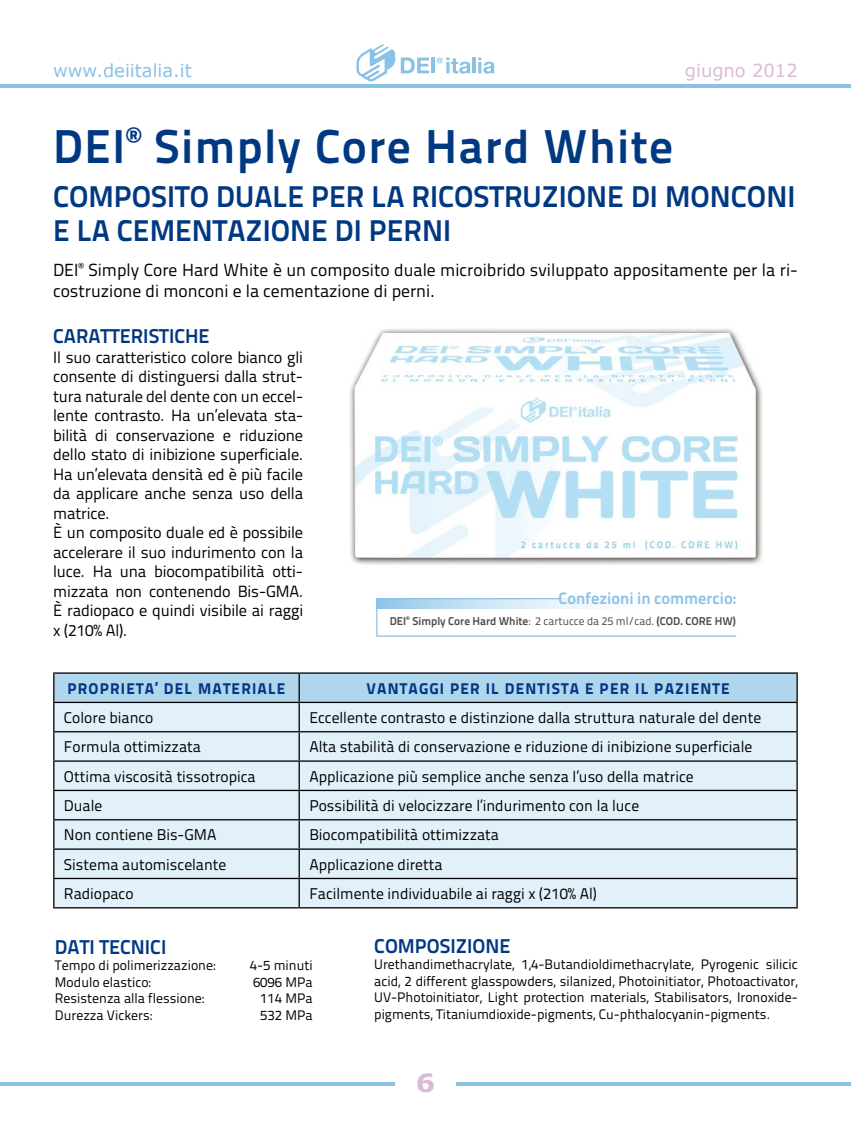
<style>
.page{position:relative;width:851px;height:1134px;background:#fff}
.page>*{position:absolute;margin:0;border:0;box-sizing:border-box;transform-origin:0 0}
.t1{font:700 47.5px "Titillium Text 22 L";letter-spacing:.03em;color:#003882}
.t2{font:700 30px/33.8px "Titillium Text 22 L";color:#003882}
.t3{font:700 25px "Verdana";color:#dcb9d5;scale:1.1 1}
.t4{font:700 20px "Titillium Text 22 L";color:#003882}
.t5{font:17.88px "Verdana";color:#8ac2e6}
.t6{font:17.88px "Verdana";color:#dcb9d5}
.t7{font:17.5px/21px "Titillium Text 22 L";color:#000}
.t8{font:700 16.5px "Titillium Text 22 L";color:#8ac2e6}
.t9{font:16.25px/19.5px "Titillium Text 22 L";letter-spacing:-.01em;color:#000}
.t10{font:15.5px "Titillium Text 22 L";color:#000}
.t11{font:800 15.5px "Titillium Text 22 L";letter-spacing:.075em;color:#003882}
.t12{font:13.75px/16.5px "Titillium Text 22 L";color:#000;text-align:justify}
.t13{font:700 11.38px "Titillium Text 22 L";color:#4b4b4d}
.s1{font-weight:400}
</style>
<div class="page">
<hr style="left:0;top:84px;width:850px;height:4px;background:#8ac2e6">
<hr style="left:0;top:1082px;width:850px;height:3px;background:#8ac2e6">
<svg style="left:356px;top:44px;width:39px;height:38px"></svg>
<svg style="left:401px;top:58px;width:28px;height:15px"></svg>
<hr style="left:431px;top:58px;width:4px;height:15px;background:#8ac2e6">
<svg style="left:436px;top:58px;width:34px;height:16px"></svg>
<hr style="left:472px;top:58px;width:3px;height:15px;background:#8ac2e6">
<svg style="left:478px;top:58px;width:16px;height:16px"></svg>
<div style="left:395px;top:1058px;width:60px;height:49px;background:#fff"></div>
<svg style="left:376px;top:598px;width:361px;height:39px"></svg>
<hr style="left:53px;top:672px;width:246px;height:2px;background:#000">
<hr style="left:299px;top:672px;width:498px;height:2px;background:#000">
<svg style="left:53px;top:673px;width:744px;height:234px;background:#d1e1ec"></svg>
<hr style="left:53px;top:907px;width:246px;height:1px;background:#000">
<hr style="left:299px;top:907px;width:498px;height:1px;background:#000">
<img style="left:350px;top:328px;width:413px;height:237px">
<p class="t5" style="left:53px;top:59px;width:140px">www.deiitalia.it</p>
<p class="t6" style="left:685px;top:59px;width:114px">giugno 2012</p>
<h1 class="t1" style="left:53px;top:110px;width:621px">DEI<sup>®</sup> Simply Core Hard White</h1>
<h2 class="t2" style="left:53px;top:178px;width:743px">COMPOSITO DUALE PER LA RICOSTRUZIONE DI MONCONI<br>E LA CEMENTAZIONE DI PERNI</h2>
<p class="t7" style="left:53px;top:258px;width:746px">DEI<sup>®</sup> Simply Core Hard White è un composito duale microibrido sviluppato appositamente per la ri&shy;costruzione di monconi e la cementazione di perni.</p>
<p class="t4" style="left:53px;top:321px;width:23px">Caratteristiche</p>
<p class="t9" style="left:53px;top:346px;width:251px">Il suo caratteristico colore bianco gli consente di distinguersi dalla strut&shy;tura naturale del dente con un eccel&shy;lente contrasto. Ha un’elevata sta&shy;bilità di conservazione e riduzione dello stato di inibizione superficiale.<br>Ha un’elevata densità ed è più facile da applicare anche senza uso della matrice.<br>è un composito duale ed è possibile accelerare il suo indurimento con la luce. Ha una biocompatibilità otti&shy;mizzata non contenendo Bis-GMA. è radiopaco e quindi visibile ai raggi x (210% Al).</p>
<p class="t8" style="left:558px;top:586px;width:179px">Confezioni in commercio:</p>
<p class="t13" style="left:389px;top:612px;width:347px">DEI<sup>®</sup> Simply Core Hard White<span class="s1">: 2 cartucce da 25 ml/cad.</span> (cod. CORE HW)</p>
<p class="t11" style="left:68px;top:676px;width:219px">PROPRIETA’ DEL MATERIALE</p>
<p class="t11" style="left:366px;top:676px;width:364px">VANTAGGI PER IL DENTISTA E PER IL PAZIENTE</p>
<p class="t10" style="left:64px;top:706px;width:91px">Colore bianco</p>
<p class="t10" style="left:309px;top:706px;width:453px">Eccellente contrasto e distinzione dalla struttura naturale del dente</p>
<p class="t10" style="left:64px;top:735px;width:138px">Formula ottimizzata</p>
<p class="t10" style="left:309px;top:735px;width:444px">Alta stabilità di conservazione e riduzione di inibizione superficiale</p>
<p class="t10" style="left:64px;top:765px;width:193px">Ottima viscosità tissotropica</p>
<p class="t10" style="left:309px;top:765px;width:386px">Applicazione più semplice anche senza l’uso della matrice</p>
<p class="t10" style="left:64px;top:794px;width:40px">Duale</p>
<p class="t10" style="left:309px;top:794px;width:331px">Possibilità di velocizzare l’indurimento con la luce</p>
<p class="t10" style="left:64px;top:823px;width:154px">Non contiene Bis-GMA</p>
<p class="t10" style="left:309px;top:823px;width:191px">Biocompatibilità ottimizzata</p>
<p class="t10" style="left:64px;top:853px;width:164px">Sistema automiscelante</p>
<p class="t10" style="left:309px;top:853px;width:135px">Applicazione diretta</p>
<p class="t10" style="left:64px;top:882px;width:71px">Radiopaco</p>
<p class="t10" style="left:309px;top:882px;width:289px">Facilmente individuabile ai raggi x (210% Al)</p>
<p class="t4" style="left:374px;top:930px;width:138px">COMPOSIZIONE</p>
<p class="t12" style="left:374px;top:955px;width:425px">Urethandimethacrylate, 1,4-Butandioldimethacrylate, Pyrogenic silicic acid, 2 different glasspowders, silanized, Photoinitiator, Photoactivator, UV-Photoinitiator, Light protection materials, Stabilisators, Ironoxide&shy;pigments, Titaniumdioxide-pigments, Cu-phthalocyanin-pigments.</p>
<p class="t4" style="left:55px;top:931px;width:113px">DATI TECNICI</p>
<p class="t12" style="left:55px;top:956px;width:162px">Tempo di polimerizzazione:</p>
<p class="t12" style="left:250px;top:956px;width:64px">4-5 minuti</p>
<p class="t12" style="left:55px;top:973px;width:98px">Modulo elastico:</p>
<p class="t12" style="left:253px;top:973px;width:61px">6096 MPa</p>
<p class="t12" style="left:55px;top:989px;width:151px">Resistenza alla flessione:</p>
<p class="t12" style="left:260px;top:989px;width:54px">114 MPa</p>
<p class="t12" style="left:55px;top:1006px;width:99px">Durezza Vickers:</p>
<p class="t12" style="left:260px;top:1006px;width:54px">532 MPa</p>
<h3 class="t3" style="left:415px;top:1067px;width:19px">6</h3>
</div>
